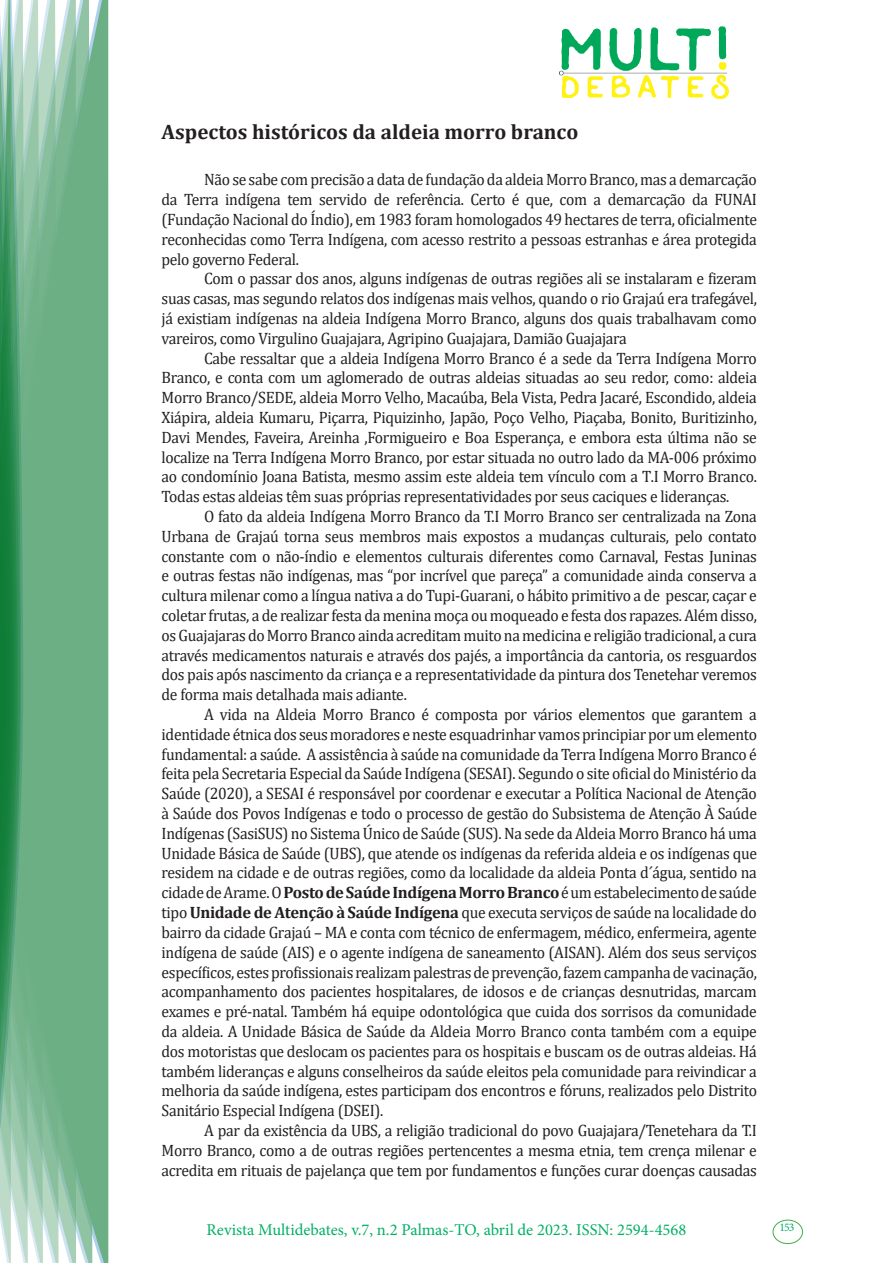
<style>
.page{position:relative;width:893px;height:1263px;background:#fff}
.page>*{position:absolute;margin:0;border:0;box-sizing:border-box;transform-origin:0 0}
.Titulo_2{font:700 21px "Cambria";color:#231f20}
.texto{font:16.5px/19.8px "Cambria";letter-spacing:-.02em;color:#231f20;text-align:justify;scale:.95 1}
.t1{font:16.5px "Minion Pro";color:#00b064}
.t2{font:11.7px "Minion Pro";color:#00b064}
.s1{font-weight:700}
</style>
<div class="page">
<img style="left:559px;top:26px;width:169px;height:72px">
<div style="left:95px;top:0;width:14px;height:1263px;background:#6caf84"></div>
<svg style="left:79px;top:0;width:16px;height:1263px;background:#71b289"></svg>
<svg style="left:62px;top:0;width:17px;height:1263px;background:#75b48c"></svg>
<svg style="left:45px;top:0;width:17px;height:1263px;background:#7cb792"></svg>
<svg style="left:30px;top:0;width:15px;height:1263px;background:#80ba96"></svg>
<svg style="left:0;top:0;width:30px;height:1263px;background:#61a97f"></svg>
<div style="left:772px;top:1219px;width:31px;height:25px;border:1px solid #40ae49;border-radius:50%"></div>
<p class="Titulo_2" style="left:162px;top:117px;width:418px">Aspectos históricos da aldeia morro branco</p>
<p class="texto" style="left:162px;top:170px;width:628px;text-indent:43px">Não se sabe com precisão a data de fundação da aldeia Morro Branco, mas a demarcação da Terra indígena tem servido de referência. Certo é que, com a demarcação da FUNAI (Fundação Nacional do Índio), em 1983 foram homologados 49 hectares de terra, oficialmente reconhecidas como Terra Indígena, com acesso restrito a pessoas estranhas e área protegida pelo governo Federal.</p>
<p class="texto" style="left:162px;top:269px;width:628px;text-indent:43px">Com o passar dos anos, alguns indígenas de outras regiões ali se instalaram e fizeram suas casas, mas segundo relatos dos indígenas mais velhos, quando o rio Grajaú era trafegável, já existiam indígenas na aldeia Indígena Morro Branco, alguns dos quais trabalhavam como vareiros, como Virgulino Guajajara, Agripino Guajajara, Damião Guajajara</p>
<p class="texto" style="left:162px;top:348px;width:628px;text-indent:43px">Cabe ressaltar que a aldeia Indígena Morro Branco é a sede da Terra Indígena Morro Branco, e conta com um aglomerado de outras aldeias situadas ao seu redor, como: aldeia Morro Branco/SEDE, aldeia Morro Velho, Macaúba, Bela Vista, Pedra Jacaré, Escondido, aldeia Xiápira, aldeia Kumaru, Piçarra, Piquizinho, Japão, Poço Velho, Piaçaba, Bonito, Buritizinho, Davi Mendes, Faveira, Areinha ,Formigueiro e Boa Esperança, e embora esta última não se localize na Terra Indígena Morro Branco, por estar situada no outro lado da MA-006 próximo ao condomínio Joana Batista, mesmo assim este aldeia tem vínculo com a T.I Morro Branco.<br>Todas estas aldeias têm suas próprias representatividades por seus caciques e lideranças.</p>
<p class="texto" style="left:162px;top:506px;width:628px;text-indent:43px">O fato da aldeia Indígena Morro Branco da T.I Morro Branco ser centralizada na Zona Urbana de Grajaú torna seus membros mais expostos a mudanças culturais, pelo contato constante com o não-índio e elementos culturais diferentes como Carnaval, Festas Juninas e outras festas não indígenas, mas “por incrível que pareça” a comunidade ainda conserva a cultura milenar como a língua nativa a do Tupi-Guarani, o hábito primitivo a de pescar, caçar e coletar frutas, a de realizar festa da menina moça ou moqueado e festa dos rapazes. Além disso, os Guajajaras do Morro Branco ainda acreditam muito na medicina e religião tradicional, a cura através medicamentos naturais e através dos pajés, a importância da cantoria, os resguardos dos pais após nascimento da criança e a representatividade da pintura dos Tenetehar veremos de forma mais detalhada mais adiante.</p>
<p class="texto" style="left:162px;top:704px;width:628px;text-indent:43px">A vida na Aldeia Morro Branco é composta por vários elementos que garantem a identidade étnica dos seus moradores e neste esquadrinhar vamos principiar por um elemento fundamental: a saúde. A assistência à saúde na comunidade da Terra Indígena Morro Branco é feita pela Secretaria Especial da Saúde Indígena (SESAI). Segundo o site oficial do Ministério da Saúde (2020), a SESAI é responsável por coordenar e executar a Política Nacional de Atenção à Saúde dos Povos Indígenas e todo o processo de gestão do Subsistema de Atenção À Saúde Indígenas (SasiSUS) no Sistema Único de Saúde (SUS). Na sede da Aldeia Morro Branco há uma Unidade Básica de Saúde (UBS), que atende os indígenas da referida aldeia e os indígenas que residem na cidade e de outras regiões, como da localidade da aldeia Ponta d´água, sentido na cidade de Arame. O <span class="s1">Posto de Saúde Indígena Morro Branco</span>é um estabelecimento de saúde tipo <span class="s1">Unidade de Atenção à Saúde Indígena</span> que executa serviços de saúde na localidade do bairro da cidade Grajaú – MA e conta com técnico de enfermagem, médico, enfermeira, agente indígena de saúde (AIS) e o agente indígena de saneamento (AISAN). Além dos seus serviços específicos, estes profissionais realizam palestras de prevenção, fazem campanha de vacinação, acompanhamento dos pacientes hospitalares, de idosos e de crianças desnutridas, marcam exames e pré-natal. Também há equipe odontológica que cuida dos sorrisos da comunidade da aldeia. A Unidade Básica de Saúde da Aldeia Morro Branco conta também com a equipe dos motoristas que deslocam os pacientes para os hospitais e buscam os de outras aldeias. Há também lideranças e alguns conselheiros da saúde eleitos pela comunidade para reivindicar a melhoria da saúde indígena, estes participam dos encontros e fóruns, realizados pelo Distrito Sanitário Especial Indígena (DSEI).</p>
<p class="texto" style="left:162px;top:1120px;width:628px;text-indent:43px">A par da existência da UBS, a religião tradicional do povo Guajajara/Tenetehara da T.I Morro Branco, como a de outras regiões pertencentes a mesma etnia, tem crença milenar e acredita em rituais de pajelança que tem por fundamentos e funções curar doenças causadas</p>
<p class="t1" style="left:207px;top:1218px;width:481px">Revista Multidebates, v.7, n.2 Palmas-TO, abril de 2023. ISSN: 2594-4568</p>
<p class="t2" style="left:779px;top:1219px;width:16px">153</p>
</div>
